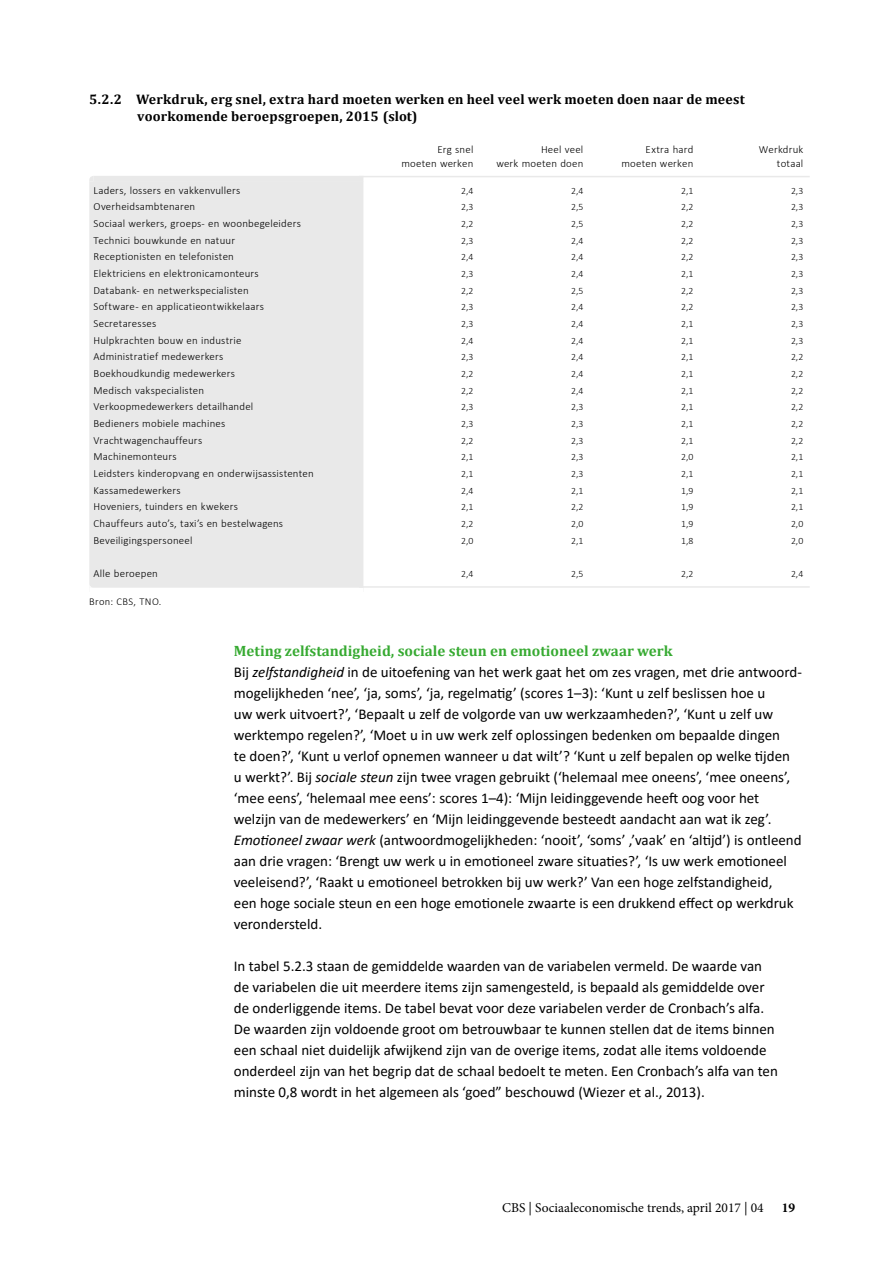
<style>
.page{position:relative;width:893px;height:1263px;background:#fff}
.page>*{position:absolute;margin:0;border:0;box-sizing:border-box;transform-origin:0 0}
.t1{font:15px/21px "Calibri";color:#000}
.t2{font:700 15px "Cambria";color:#37aa32}
.t3{font:700 13.8px/16.6px "Cambria";letter-spacing:.015em;color:#000}
.t4{font:13.5px "Minion Pro";color:#000}
.t5{font:700 13.5px "Minion Pro";color:#000}
.t6{font:300 10.8px/13px "Calibri";letter-spacing:.02em;color:#000;text-align:right}
.t7{font:300 10.5px "Calibri";letter-spacing:.03em;color:#000}
.t8{font:300 9.75px "Calibri";color:#000}
.s1{font-style:italic}
</style>
<div class="page">
<div style="left:89px;top:181px;width:274px;height:407px;background:#e9e9e9"></div>
<div style="left:94px;top:176px;width:269px;height:6px;background:#e9e9e9"></div>
<svg style="left:89px;top:176px;width:5px;height:5px"></svg>
<hr style="left:359px;top:176px;width:451px;height:1px;background:#e9e9e9">
<svg style="left:89px;top:583px;width:5px;height:5px"></svg>
<hr style="left:359px;top:586px;width:451px;height:2px;background:#e9e9e9">
<p class="t3" style="left:137px;top:91px;width:609px;text-indent:-48px">5.2.2 Werkdruk, erg snel, extra hard moeten werken en heel veel werk moeten doen naar de meest voorkomende beroepsgroepen, 2015 (slot)</p>
<p class="t6" style="left:401px;top:143px;width:73px">Erg snel moeten werken</p>
<p class="t6" style="left:496px;top:143px;width:89px">Heel veel<br>werk moeten doen</p>
<p class="t6" style="left:621px;top:143px;width:73px">Extra hard moeten werken</p>
<p class="t6" style="left:759px;top:143px;width:46px">Werkdruk totaal</p>
<p class="t6" style="left:94px;top:184px;width:148px">Laders, lossers en vakkenvullers</p>
<p class="t8" style="left:461px;top:185px;width:14px">2,4</p>
<p class="t8" style="left:571px;top:185px;width:14px">2,4</p>
<p class="t8" style="left:681px;top:185px;width:14px">2,1</p>
<p class="t8" style="left:791px;top:185px;width:14px">2,3</p>
<p class="t6" style="left:94px;top:200px;width:103px">Overheidsambtenaren</p>
<p class="t8" style="left:461px;top:201px;width:14px">2,3</p>
<p class="t8" style="left:571px;top:201px;width:14px">2,5</p>
<p class="t8" style="left:681px;top:201px;width:14px">2,2</p>
<p class="t8" style="left:791px;top:201px;width:14px">2,3</p>
<p class="t6" style="left:94px;top:217px;width:209px">Sociaal werkers, groeps- en woonbegeleiders</p>
<p class="t8" style="left:461px;top:218px;width:14px">2,2</p>
<p class="t8" style="left:571px;top:218px;width:14px">2,5</p>
<p class="t8" style="left:681px;top:218px;width:14px">2,2</p>
<p class="t8" style="left:791px;top:218px;width:14px">2,3</p>
<p class="t6" style="left:94px;top:234px;width:143px">Technici bouwkunde en natuur</p>
<p class="t8" style="left:461px;top:235px;width:14px">2,3</p>
<p class="t8" style="left:571px;top:235px;width:14px">2,4</p>
<p class="t8" style="left:681px;top:235px;width:14px">2,2</p>
<p class="t8" style="left:791px;top:235px;width:14px">2,3</p>
<p class="t6" style="left:94px;top:250px;width:142px">Receptionisten en telefonisten</p>
<p class="t8" style="left:461px;top:251px;width:14px">2,4</p>
<p class="t8" style="left:571px;top:251px;width:14px">2,4</p>
<p class="t8" style="left:681px;top:251px;width:14px">2,2</p>
<p class="t8" style="left:791px;top:251px;width:14px">2,3</p>
<p class="t6" style="left:94px;top:267px;width:167px">Elektriciens en elektronicamonteurs</p>
<p class="t8" style="left:461px;top:268px;width:14px">2,3</p>
<p class="t8" style="left:571px;top:268px;width:14px">2,4</p>
<p class="t8" style="left:681px;top:268px;width:14px">2,1</p>
<p class="t8" style="left:791px;top:268px;width:14px">2,3</p>
<p class="t6" style="left:94px;top:284px;width:157px">Databank- en netwerkspecialisten</p>
<p class="t8" style="left:461px;top:284px;width:14px">2,2</p>
<p class="t8" style="left:571px;top:284px;width:14px">2,5</p>
<p class="t8" style="left:681px;top:284px;width:14px">2,2</p>
<p class="t8" style="left:791px;top:284px;width:14px">2,3</p>
<p class="t6" style="left:94px;top:300px;width:172px">Software- en applicatieontwikkelaars</p>
<p class="t8" style="left:461px;top:301px;width:14px">2,3</p>
<p class="t8" style="left:571px;top:301px;width:14px">2,4</p>
<p class="t8" style="left:681px;top:301px;width:14px">2,2</p>
<p class="t8" style="left:791px;top:301px;width:14px">2,3</p>
<p class="t6" style="left:94px;top:317px;width:64px">Secretaresses</p>
<p class="t8" style="left:461px;top:318px;width:14px">2,3</p>
<p class="t8" style="left:571px;top:318px;width:14px">2,4</p>
<p class="t8" style="left:681px;top:318px;width:14px">2,1</p>
<p class="t8" style="left:791px;top:318px;width:14px">2,3</p>
<p class="t6" style="left:94px;top:334px;width:149px">Hulpkrachten bouw en industrie</p>
<p class="t8" style="left:461px;top:334px;width:14px">2,4</p>
<p class="t8" style="left:571px;top:334px;width:14px">2,4</p>
<p class="t8" style="left:681px;top:334px;width:14px">2,1</p>
<p class="t8" style="left:791px;top:334px;width:14px">2,3</p>
<p class="t6" style="left:94px;top:350px;width:131px">Administratief medewerkers</p>
<p class="t8" style="left:461px;top:351px;width:14px">2,3</p>
<p class="t8" style="left:571px;top:351px;width:14px">2,4</p>
<p class="t8" style="left:681px;top:351px;width:14px">2,1</p>
<p class="t8" style="left:791px;top:351px;width:14px">2,2</p>
<p class="t6" style="left:94px;top:367px;width:143px">Boekhoudkundig medewerkers</p>
<p class="t8" style="left:461px;top:368px;width:14px">2,2</p>
<p class="t8" style="left:571px;top:368px;width:14px">2,4</p>
<p class="t8" style="left:681px;top:368px;width:14px">2,1</p>
<p class="t8" style="left:791px;top:368px;width:14px">2,2</p>
<p class="t6" style="left:94px;top:384px;width:112px">Medisch vakspecialisten</p>
<p class="t8" style="left:461px;top:384px;width:14px">2,2</p>
<p class="t8" style="left:571px;top:384px;width:14px">2,4</p>
<p class="t8" style="left:681px;top:384px;width:14px">2,1</p>
<p class="t8" style="left:791px;top:384px;width:14px">2,2</p>
<p class="t6" style="left:94px;top:400px;width:161px">Verkoopmedewerkers detailhandel</p>
<p class="t8" style="left:461px;top:401px;width:14px">2,3</p>
<p class="t8" style="left:571px;top:401px;width:14px">2,3</p>
<p class="t8" style="left:681px;top:401px;width:14px">2,1</p>
<p class="t8" style="left:791px;top:401px;width:14px">2,2</p>
<p class="t6" style="left:94px;top:417px;width:133px">Bedieners mobiele machines</p>
<p class="t8" style="left:461px;top:418px;width:14px">2,3</p>
<p class="t8" style="left:571px;top:418px;width:14px">2,3</p>
<p class="t8" style="left:681px;top:418px;width:14px">2,1</p>
<p class="t8" style="left:791px;top:418px;width:14px">2,2</p>
<p class="t6" style="left:94px;top:433px;width:110px">Vrachtwagenchauffeurs</p>
<p class="t8" style="left:461px;top:434px;width:14px">2,2</p>
<p class="t8" style="left:571px;top:434px;width:14px">2,3</p>
<p class="t8" style="left:681px;top:434px;width:14px">2,1</p>
<p class="t8" style="left:791px;top:434px;width:14px">2,2</p>
<p class="t6" style="left:94px;top:450px;width:85px">Machinemonteurs</p>
<p class="t8" style="left:461px;top:451px;width:14px">2,1</p>
<p class="t8" style="left:571px;top:451px;width:14px">2,3</p>
<p class="t8" style="left:681px;top:451px;width:14px">2,0</p>
<p class="t8" style="left:791px;top:451px;width:14px">2,1</p>
<p class="t6" style="left:94px;top:467px;width:222px">Leidsters kinderopvang en onderwijsassistenten</p>
<p class="t8" style="left:461px;top:468px;width:14px">2,1</p>
<p class="t8" style="left:571px;top:468px;width:14px">2,3</p>
<p class="t8" style="left:681px;top:468px;width:14px">2,1</p>
<p class="t8" style="left:791px;top:468px;width:14px">2,1</p>
<p class="t6" style="left:94px;top:483px;width:89px">Kassamedewerkers</p>
<p class="t8" style="left:461px;top:484px;width:14px">2,4</p>
<p class="t8" style="left:571px;top:484px;width:14px">2,1</p>
<p class="t8" style="left:681px;top:484px;width:14px">1,9</p>
<p class="t8" style="left:791px;top:484px;width:14px">2,1</p>
<p class="t6" style="left:94px;top:500px;width:146px">Hoveniers, tuinders en kwekers</p>
<p class="t8" style="left:461px;top:501px;width:14px">2,1</p>
<p class="t8" style="left:571px;top:501px;width:14px">2,2</p>
<p class="t8" style="left:681px;top:501px;width:14px">1,9</p>
<p class="t8" style="left:791px;top:501px;width:14px">2,1</p>
<p class="t6" style="left:94px;top:517px;width:191px">Chauffeurs auto’s, taxi’s en bestelwagens</p>
<p class="t8" style="left:461px;top:518px;width:14px">2,2</p>
<p class="t8" style="left:571px;top:518px;width:14px">2,0</p>
<p class="t8" style="left:681px;top:518px;width:14px">1,9</p>
<p class="t8" style="left:791px;top:518px;width:14px">2,0</p>
<p class="t6" style="left:94px;top:533px;width:100px">Beveiligingspersoneel</p>
<p class="t8" style="left:461px;top:534px;width:14px">2,0</p>
<p class="t8" style="left:571px;top:534px;width:14px">2,1</p>
<p class="t8" style="left:681px;top:534px;width:14px">1,8</p>
<p class="t8" style="left:791px;top:534px;width:14px">2,0</p>
<p class="t6" style="left:94px;top:567px;width:66px">Alle beroepen</p>
<p class="t8" style="left:461px;top:568px;width:14px">2,4</p>
<p class="t8" style="left:571px;top:568px;width:14px">2,5</p>
<p class="t8" style="left:681px;top:568px;width:14px">2,2</p>
<p class="t8" style="left:791px;top:568px;width:14px">2,4</p>
<p class="t7" style="left:89px;top:594px;width:74px">Bron: CBS, TNO.</p>
<p class="t2" style="left:234px;top:642px;width:440px">Meting zelfstandigheid, sociale steun en emotioneel zwaar werk</p>
<p class="t1" style="left:234px;top:661px;width:570px">Bij <span class="s1">zelfstandigheid</span> in de uitoefening van het werk gaat het om zes vragen, met drie antwoord&shy;mogelijkheden ‘nee’, ‘ja, soms’, ‘ja, regelmatig’ (scores 1–3): ‘Kunt u zelf beslissen hoe u<br>uw werk uitvoert?’, ‘Bepaalt u zelf de volgorde van uw werkzaamheden?’, ‘Kunt u zelf uw werktempo regelen?’, ‘Moet u in uw werk zelf oplossingen bedenken om bepaalde dingen<br>te doen?’, ‘Kunt u verlof opnemen wanneer u dat wilt’? ‘Kunt u zelf bepalen op welke tijden<br>u werkt?’. Bij <span class="s1">sociale steun</span> zijn twee vragen gebruikt (‘helemaal mee oneens’, ‘mee oneens’, ‘mee eens’, ‘helemaal mee eens’: scores 1–4): ‘Mijn leidinggevende heeft oog voor het welzijn van de medewerkers’ en ‘Mijn leidinggevende besteedt aandacht aan wat ik zeg’.<br><span class="s1">Emotioneel zwaar werk</span> (antwoordmogelijkheden: ‘nooit’, ‘soms’ ,’vaak’ en ‘altijd’) is ontleend aan drie vragen: ‘Brengt uw werk u in emotioneel zware situaties?’, ‘Is uw werk emotioneel veeleisend?’, ‘Raakt u emotioneel betrokken bij uw werk?’ Van een hoge zelfstandigheid,<br>een hoge sociale steun en een hoge emotionele zwaarte is een drukkend effect op werkdruk verondersteld.</p>
<p class="t1" style="left:234px;top:955px;width:546px">In tabel 5.2.3 staan de gemiddelde waarden van de variabelen vermeld. De waarde van de variabelen die uit meerdere items zijn samengesteld, is bepaald als gemiddelde over de onderliggende items. De tabel bevat voor deze variabelen verder de Cronbach’s alfa.<br>De waarden zijn voldoende groot om betrouwbaar te kunnen stellen dat de items binnen een schaal niet duidelijk afwijkend zijn van de overige items, zodat alle items voldoende onderdeel zijn van het begrip dat de schaal bedoelt te meten. Een Cronbach’s alfa van ten minste 0,8 wordt in het algemeen als ‘goed” beschouwd (Wiezer et al., 2013).</p>
<p class="t4" style="left:502px;top:1198px;width:263px">CBS | Sociaaleconomische trends, april 2017 | 04</p>
<p class="t5" style="left:782px;top:1198px;width:15px">19</p>
</div>
